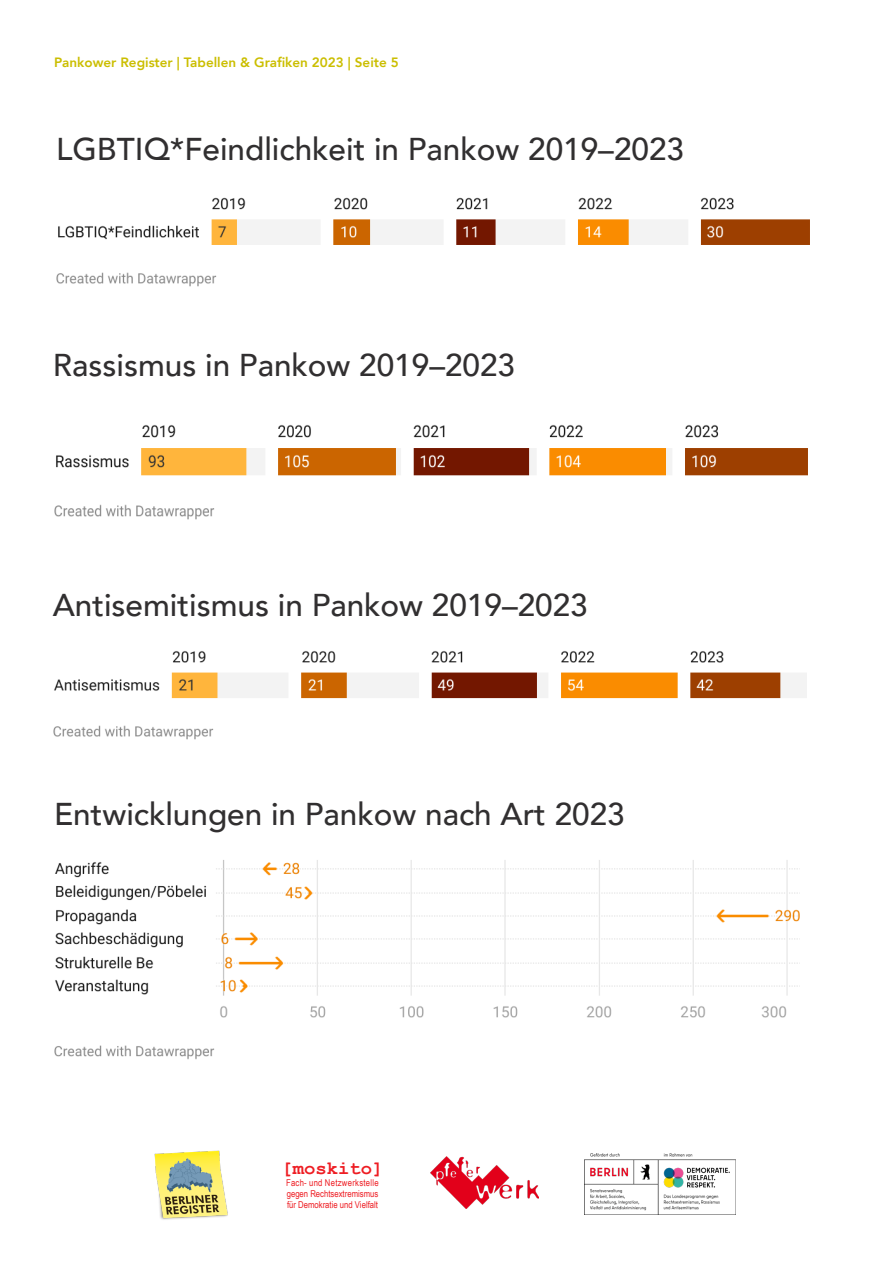
<style>
.page{position:relative;width:893px;height:1263px;background:#fff}
.page>*{position:absolute;margin:0;border:0;box-sizing:border-box;transform-origin:0 0}
.t1{font:500 31.5px "Avenir";color:#312f30}
.t2{font:700 18.9px "Courier New";color:#ee1d23}
.Seitenangaben{font:800 13.5px "Avenir";color:#cbbe01}
.t3{font:9.45px/10.9px "Arial Narrow";color:#ee1d23;text-align:justify}
</style>
<div class="page">
<img style="left:54px;top:424px;width:754px;height:96px">
<img style="left:53px;top:651px;width:754px;height:89px">
<img style="left:431px;top:1156px;width:108px;height:52px">
<img style="left:585px;top:1154px;width:150px;height:60px">
<img style="left:154px;top:1150px;width:74px;height:70px">
<img style="left:54px;top:860px;width:746px;height:200px">
<img style="left:56px;top:197px;width:754px;height:90px">
<p class="Seitenangaben" style="left:54px;top:52px;width:346px">Pankower Register | Tabellen &amp; Grafiken 2023 | Seite 5</p>
<p class="t1" style="left:56px;top:122px;width:629px">LGBTIQ*Feindlichkeit in Pankow 2019–2023</p>
<p class="t1" style="left:53px;top:338px;width:464px">Rassismus in Pankow 2019–2023</p>
<p class="t1" style="left:53px;top:577px;width:537px">Antisemitismus in Pankow 2019–2023</p>
<p class="t1" style="left:54px;top:786px;width:572px">Entwicklungen in Pankow nach Art 2023</p>
<p class="t2" style="left:281px;top:1156px;width:103px">[moskito]</p>
<p class="t3" style="left:286px;top:1177px;width:94px">Fach- und Netzwerkstelle gegen Rechtsextremismus für Demokratie und Vielfalt</p>
</div>
